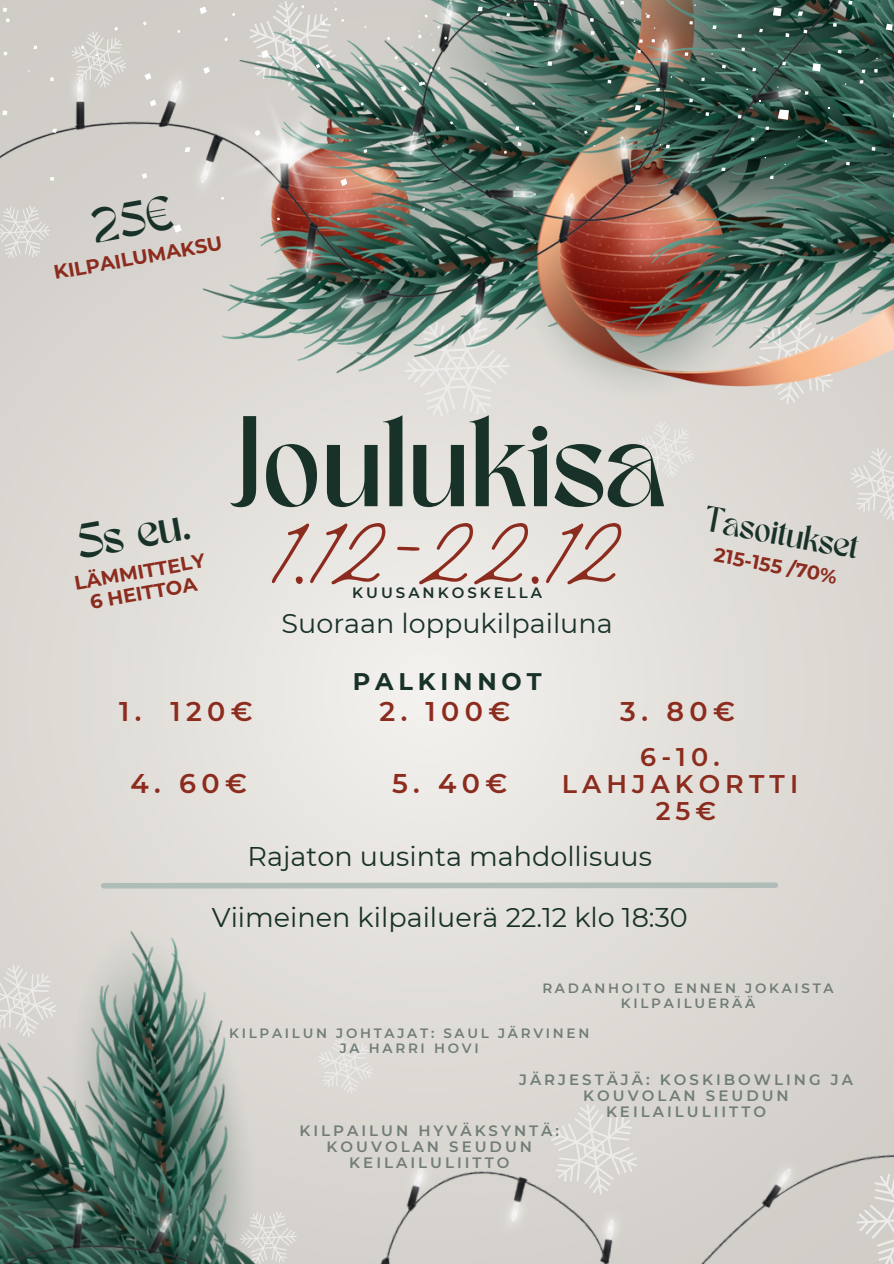
<style>
.page{position:relative;width:894px;height:1264px;background:#fff}
.page>*{position:absolute;margin:0;border:0;box-sizing:border-box;transform-origin:0 0}
.t1{font:300 105.15px "Jimmy Script";color:#8c2c1e}
.t2{font:90px "TAN MERINGUE";color:#193229}
.t3{font:34.05px "TAN MERINGUE";color:#193229}
.t4{font:27px "Montserrat";color:#193229}
.t5{font:600 27px "Montserrat";letter-spacing:.2em;color:#8c2c1e}
.t6{font:600 25.5px/27px "Montserrat";letter-spacing:.2em;color:#8c2c1e;text-align:center}
.t7{font:25.05px "TAN MERINGUE";color:#193229}
.t8{font:700 24px "Montserrat";letter-spacing:.2em;color:#193229}
.t9{font:700 19.5px/21.5px "Montserrat";color:#8c2c1e;text-align:center}
.t10{font:600 15px/15.8px "Montserrat";letter-spacing:.2em;color:#717d78;text-align:center}
.t11{font:600 15px "Montserrat";letter-spacing:.2em;color:#193229}
.t12{font:600 13.5px/14.7px "Montserrat";letter-spacing:.2em;color:#717d78;text-align:center}
</style>
<div class="page">
<svg style="left:0;top:401px;width:893px;height:483px;background:#e3e0db"></svg>
<svg style="left:749px;top:401px;width:90px;height:4px"></svg>
<svg style="left:403px;top:401px;width:107px;height:17px;background:#e3e0dc"></svg>
<svg style="left:637px;top:421px;width:57px;height:57px;background:#e1dfdb"></svg>
<svg style="left:848px;top:447px;width:45px;height:74px;background:#dcd9d5"></svg>
<img style="left:0;top:0;width:893px;height:401px">
<img style="left:0;top:884px;width:893px;height:379px">
<svg style="left:98px;top:879px;width:682px;height:12px;background:#cbcfca"></svg>
<svg style="left:422px;top:207px;width:3px;height:4px"></svg>
<svg style="left:503px;top:150px;width:3px;height:4px"></svg>
<svg style="left:199px;top:7px;width:8px;height:7px"></svg>
<svg style="left:429px;top:67px;width:11px;height:5px"></svg>
<svg style="left:203px;top:67px;width:2px;height:7px"></svg>
<svg style="left:142px;top:173px;width:5px;height:6px"></svg>
<svg style="left:584px;top:130px;width:3px;height:4px"></svg>
<svg style="left:144px;top:73px;width:7px;height:7px"></svg>
<svg style="left:248px;top:0;width:96px;height:65px;background:#d0d0cb"></svg>
<svg style="left:71px;top:27px;width:56px;height:61px;background:#d7d4cf"></svg>
<svg style="left:400px;top:86px;width:6px;height:5px"></svg>
<svg style="left:418px;top:31px;width:3px;height:8px"></svg>
<svg style="left:430px;top:25px;width:17px;height:15px"></svg>
<svg style="left:150px;top:100px;width:6px;height:6px"></svg>
<svg style="left:143px;top:21px;width:4px;height:4px"></svg>
<svg style="left:224px;top:38px;width:4px;height:3px"></svg>
<svg style="left:419px;top:82px;width:6px;height:4px"></svg>
<svg style="left:431px;top:48px;width:4px;height:4px"></svg>
<svg style="left:52px;top:129px;width:5px;height:4px"></svg>
<svg style="left:185px;top:147px;width:5px;height:5px"></svg>
<svg style="left:2px;top:110px;width:5px;height:5px"></svg>
<svg style="left:50px;top:77px;width:4px;height:4px"></svg>
<svg style="left:50px;top:177px;width:4px;height:4px"></svg>
<svg style="left:3px;top:8px;width:4px;height:4px"></svg>
<svg style="left:33px;top:46px;width:4px;height:3px"></svg>
<svg style="left:6px;top:18px;width:4px;height:4px"></svg>
<svg style="left:589px;top:18px;width:4px;height:4px"></svg>
<svg style="left:607px;top:80px;width:4px;height:3px"></svg>
<svg style="left:547px;top:61px;width:5px;height:5px"></svg>
<svg style="left:689px;top:21px;width:3px;height:4px"></svg>
<svg style="left:637px;top:50px;width:3px;height:4px"></svg>
<svg style="left:803px;top:29px;width:4px;height:4px"></svg>
<svg style="left:655px;top:88px;width:4px;height:3px"></svg>
<svg style="left:684px;top:52px;width:4px;height:4px"></svg>
<svg style="left:651px;top:39px;width:3px;height:4px"></svg>
<svg style="left:797px;top:12px;width:5px;height:4px"></svg>
<svg style="left:885px;top:24px;width:7px;height:7px"></svg>
<svg style="left:781px;top:62px;width:4px;height:3px"></svg>
<svg style="left:737px;top:34px;width:4px;height:4px"></svg>
<svg style="left:712px;top:25px;width:4px;height:4px"></svg>
<svg style="left:506px;top:13px;width:4px;height:3px"></svg>
<svg style="left:533px;top:2px;width:4px;height:4px"></svg>
<svg style="left:515px;top:126px;width:4px;height:4px"></svg>
<svg style="left:517px;top:142px;width:4px;height:4px"></svg>
<svg style="left:721px;top:168px;width:4px;height:3px"></svg>
<svg style="left:705px;top:112px;width:4px;height:4px"></svg>
<svg style="left:659px;top:144px;width:10px;height:4px"></svg>
<svg style="left:848px;top:1px;width:4px;height:4px"></svg>
<svg style="left:689px;top:98px;width:3px;height:4px"></svg>
<svg style="left:777px;top:109px;width:11px;height:11px"></svg>
<svg style="left:634px;top:105px;width:6px;height:5px"></svg>
<svg style="left:812px;top:63px;width:8px;height:9px"></svg>
<svg style="left:785px;top:33px;width:4px;height:4px"></svg>
<svg style="left:721px;top:65px;width:4px;height:4px"></svg>
<svg style="left:645px;top:13px;width:4px;height:5px"></svg>
<svg style="left:750px;top:137px;width:4px;height:4px"></svg>
<svg style="left:845px;top:162px;width:4px;height:3px"></svg>
<svg style="left:804px;top:91px;width:4px;height:4px"></svg>
<svg style="left:769px;top:176px;width:4px;height:3px"></svg>
<svg style="left:758px;top:29px;width:4px;height:3px"></svg>
<svg style="left:737px;top:115px;width:4px;height:3px"></svg>
<svg style="left:837px;top:50px;width:4px;height:4px"></svg>
<svg style="left:741px;top:47px;width:3px;height:4px"></svg>
<svg style="left:772px;top:8px;width:9px;height:8px"></svg>
<svg style="left:477px;top:7px;width:5px;height:4px"></svg>
<svg style="left:590px;top:31px;width:4px;height:4px"></svg>
<svg style="left:620px;top:1px;width:3px;height:4px"></svg>
<svg style="left:638px;top:39px;width:4px;height:4px"></svg>
<svg style="left:859px;top:80px;width:4px;height:3px"></svg>
<svg style="left:871px;top:147px;width:4px;height:4px"></svg>
<svg style="left:874px;top:69px;width:3px;height:4px"></svg>
<svg style="left:861px;top:70px;width:4px;height:3px"></svg>
<svg style="left:832px;top:23px;width:4px;height:4px"></svg>
<img style="left:205px;top:65px;width:164px;height:182px">
<div style="left:90px;top:194px;width:91px;height:48px;background:#d5d1cc"></div>
<h3 class="t9" style="left:52px;top:262px;width:172px;rotate:-10deg">KILPAILUMAKSU</h3>
<h3 class="t3" style="left:73px;top:525px;width:117px;rotate:-10deg">5s eu.</h3>
<h3 class="t9" style="left:73px;top:572px;width:134px;rotate:-10deg">LÄMMITTELY<br>6 HEITTOA</h3>
<h2 class="t2" style="left:228px;top:415px;width:439px">Joulukisa</h2>
<h1 class="t1" style="left:272px;top:486px;width:352px">1.12-22.12</h1>
<p class="t11" style="left:352px;top:583px;width:191px">KUUSANKOSKELLA</p>
<h3 class="t4" style="left:281px;top:607px;width:332px">Suoraan loppukilpailuna</h3>
<h3 class="t8" style="left:353px;top:667px;width:190px">PALKINNOT</h3>
<h3 class="t7" style="left:707px;top:506px;width:157px;rotate:10deg">Tasoitukset</h3>
<h3 class="t9" style="left:716px;top:544px;width:126px;rotate:10deg">215-155 /70%</h3>
<h3 class="t5" style="left:119px;top:695px;width:135px">1. 120€</h3>
<h3 class="t5" style="left:379px;top:695px;width:132px">2. 100€</h3>
<h3 class="t5" style="left:620px;top:695px;width:116px">3. 80€</h3>
<h3 class="t5" style="left:130px;top:766px;width:118px">4. 60€</h3>
<h3 class="t5" style="left:392px;top:766px;width:117px">5. 40€</h3>
<h3 class="t6" style="left:561px;top:743px;width:238px">6-10.<br>LAHJAKORTTI<br>25€</h3>
<h3 class="t4" style="left:247px;top:840px;width:406px">Rajaton uusinta mahdollisuus</h3>
<h3 class="t4" style="left:212px;top:901px;width:477px">Viimeinen kilpailuerä 22.12 klo 18:30</h3>
<p class="t12" style="left:542px;top:980px;width:293px">RADANHOITO ENNEN JOKAISTA<br>KILPAILUERÄÄ</p>
<p class="t12" style="left:229px;top:1026px;width:361px">KILPAILUN JOHTAJAT: SAUL JÄRVINEN<br>JA HARRI HOVI</p>
<p class="t10" style="left:519px;top:1071px;width:335px">JÄRJESTÄJÄ: KOSKIBOWLING JA<br>KOUVOLAN SEUDUN<br>KEILAILULIITTO</p>
<p class="t10" style="left:299px;top:1122px;width:261px">KILPAILUN HYVÄKSYNTÄ:<br>KOUVOLAN SEUDUN<br>KEILAILULIITTO</p>
</div>
